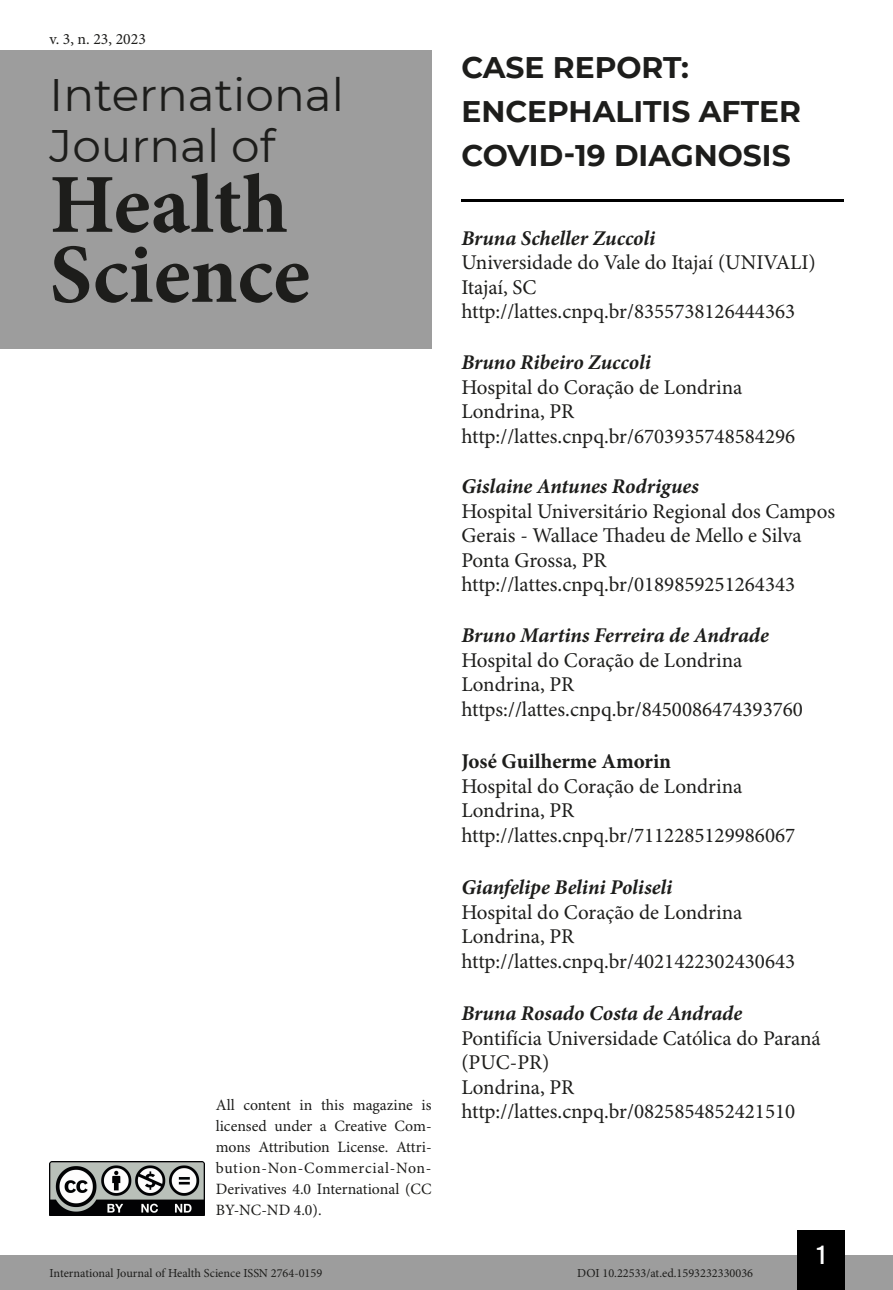
<style>
.page{position:relative;width:893px;height:1290px;background:#fff}
.page>*{position:absolute;margin:0;border:0;box-sizing:border-box;transform-origin:0 0}
.t1{font:700 84px/70px "Minion Pro";color:#1d1d1b}
.t2{font:45.5px/50.8px "Montserrat";color:#1d1d1b}
.t3{font:700 29.75px/43.8px "Montserrat";color:#1d1d1b}
.t4{font:26.25px "Bebas Kai";color:#fff}
.t5{font:21px/24.5px "Minion Pro";color:#1d1d1b}
.t6{font:italic 700 21px "Minion Pro";letter-spacing:-.005em;color:#1d1d1b}
.t7{font:700 21px "Minion Pro";color:#1d1d1b}
.t8{font:15.75px/21px "Minion Pro";color:#1d1d1b;text-align:justify}
.t9{font:12.25px "Minion Pro";color:#1d1d1b}
</style>
<div class="page">
<div style="left:0;top:1255px;width:893px;height:35px;background:#9d9d9d"></div>
<div style="left:797px;top:1230px;width:48px;height:60px;background:#000"></div>
<img style="left:50px;top:1161px;width:154px;height:54px">
<div style="left:0;top:50px;width:432px;height:298px;background:#9d9d9d"></div>
<hr style="left:461px;top:199px;width:382px;height:3px;background:#000">
<p class="t8" style="left:50px;top:29px;width:98px">v. 3, n. 23, 2023</p>
<h2 class="t2" style="left:50px;top:68px;width:296px">International<br>Journal of</h2>
<h1 class="t1" style="left:50px;top:169px;width:262px">Health<br>Science</h1>
<p class="t8" style="left:216px;top:1095px;width:217px">All content in this magazine is licensed under a Creative Com&shy;mons Attribution License. Attri&shy;bution-Non-Commercial-Non-Derivatives 4.0 International (CC BY-NC-ND 4.0).</p>
<h3 class="t3" style="left:461px;top:44px;width:341px">CASE REPORT:<br>ENCEPHALITIS AFTER<br>COVID-19 DIAGNOSIS</h3>
<p class="t6" style="left:461px;top:223px;width:196px">Bruna Scheller Zuccoli</p>
<p class="t5" style="left:461px;top:251px;width:356px">Universidade do Vale do Itajaí (UNIVALI)<br>Itajaí, SC http://lattes.cnpq.br/8355738126444363</p>
<p class="t6" style="left:461px;top:347px;width:191px">Bruno Ribeiro Zuccoli</p>
<p class="t5" style="left:461px;top:375px;width:335px">Hospital do Coração de Londrina<br>Londrina, PR http://lattes.cnpq.br/6703935748584296</p>
<p class="t6" style="left:461px;top:472px;width:239px">Gislaine Antunes Rodrigues</p>
<p class="t5" style="left:461px;top:500px;width:375px">Hospital Universitário Regional dos Campos Gerais - Wallace Thadeu de Mello e Silva Ponta Grossa, PR http://lattes.cnpq.br/0189859251264343</p>
<p class="t6" style="left:461px;top:620px;width:309px">Bruno Martins Ferreira de Andrade</p>
<p class="t5" style="left:461px;top:648px;width:343px">Hospital do Coração de Londrina<br>Londrina, PR https://lattes.cnpq.br/8450086474393760</p>
<p class="t7" style="left:461px;top:747px;width:211px">José Guilherme Amorin</p>
<p class="t5" style="left:461px;top:774px;width:335px">Hospital do Coração de Londrina<br>Londrina, PR http://lattes.cnpq.br/7112285129986067</p>
<p class="t6" style="left:461px;top:872px;width:213px">Gianfelipe Belini Poliseli</p>
<p class="t5" style="left:461px;top:900px;width:335px">Hospital do Coração de Londrina<br>Londrina, PR http://lattes.cnpq.br/4021422302430643</p>
<p class="t6" style="left:461px;top:998px;width:282px">Bruna Rosado Costa de Andrade</p>
<p class="t5" style="left:461px;top:1026px;width:361px">Pontifícia Universidade Católica do Paraná (PUC-PR)<br>Londrina, PR http://lattes.cnpq.br/0825854852421510</p>
<p class="t4" style="left:817px;top:1241px;width:10px">1</p>
<p class="t9" style="left:50px;top:1266px;width:274px">International Journal of Health Science ISSN 2764-0159</p>
<p class="t9" style="left:577px;top:1266px;width:177px">DOI 10.22533/at.ed.1593232330036</p>
</div>
